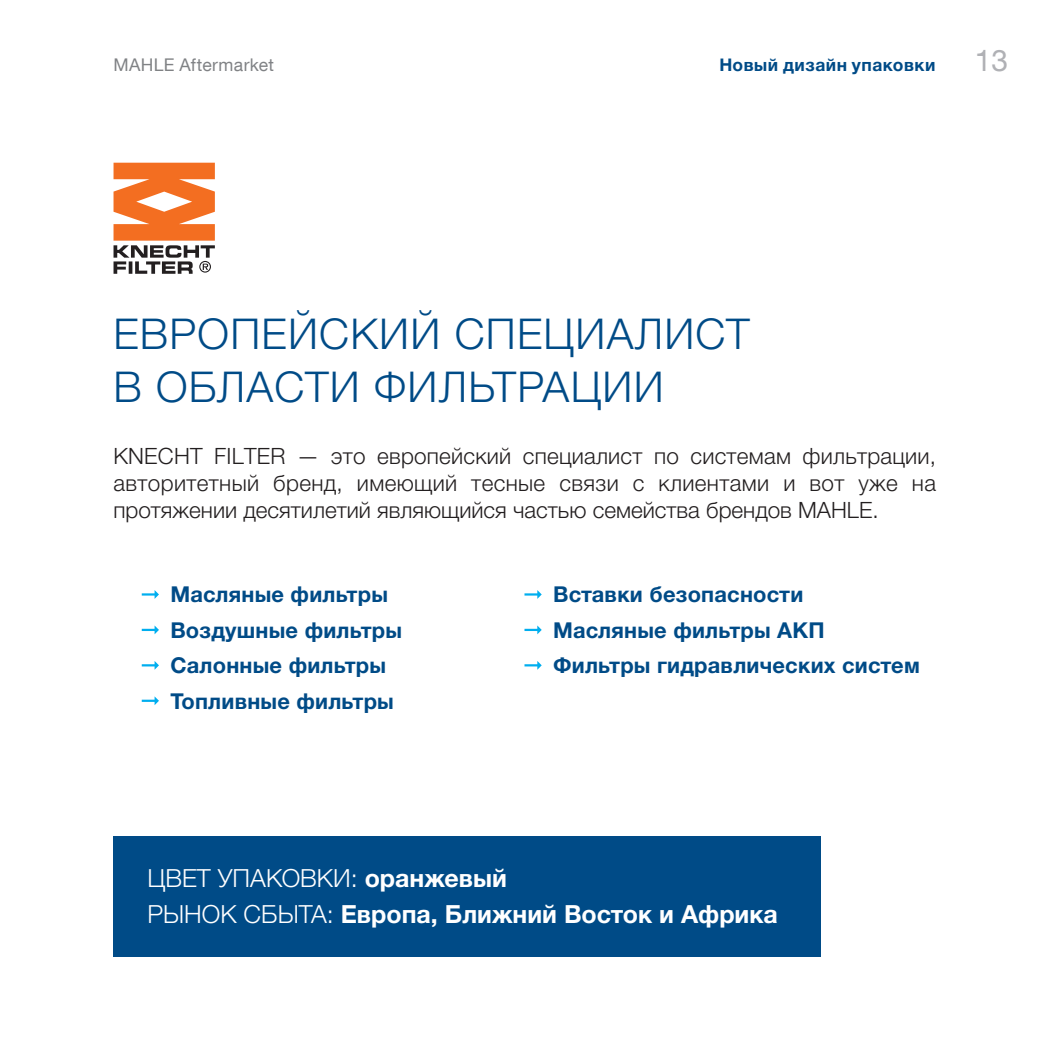
<style>
.page{position:relative;width:1049px;height:1049px;background:#fff}
.page>*{position:absolute;margin:0;border:0;box-sizing:border-box;transform-origin:0 0}
.t1{font:300 42.5px/52.5px "Helvetica Neue LTW1 G";letter-spacing:.03em;color:#004b87}
.t2{font:30px "Helvetica Neue LT Com";color:#b0b1b5}
.t3{font:700 25px/36px "Helvetica Neue LTW1 G";color:#fff}
.t4{font:300 22.5px/27px "Helvetica Neue LTW1 G";color:#231f20;text-align:justify}
.t5{font:700 22px/35.5px "Helvetica Neue LTW1 G";letter-spacing:.01em;color:#004b87}
.t6{font:700 17.5px "Helvetica Neue Cyr";letter-spacing:.025em;color:#004b87}
.t7{font:17.5px "Helvetica Neue LT Com";letter-spacing:.02em;color:#808285}
.s1{font-weight:300}
</style>
<div class="page">
<svg style="left:142px;top:590px;width:17px;height:9px"></svg>
<svg style="left:142px;top:625px;width:17px;height:9px"></svg>
<svg style="left:142px;top:661px;width:17px;height:9px"></svg>
<svg style="left:142px;top:696px;width:17px;height:9px"></svg>
<svg style="left:114px;top:163px;width:101px;height:111px"></svg>
<svg style="left:524px;top:590px;width:18px;height:9px"></svg>
<svg style="left:524px;top:625px;width:18px;height:9px"></svg>
<svg style="left:524px;top:661px;width:18px;height:9px"></svg>
<div style="left:113px;top:836px;width:708px;height:121px;background:#004b87"></div>
<p class="t7" style="left:113px;top:54px;width:162px">MAHLE Aftermarket</p>
<p class="t6" style="left:719px;top:55px;width:218px">Новый дизайн упаковки</p>
<h2 class="t2" style="left:975px;top:42px;width:35px">13</h2>
<h1 class="t1" style="left:113px;top:308px;width:638px">ЕВРОПЕЙСКИЙ СПЕЦИАЛИСТ<br>В ОБЛАСТИ ФИЛЬТРАЦИИ</h1>
<p class="t4" style="left:113px;top:442px;width:824px">KNECHT FILTER — это европейский специалист по системам фильтрации, авторитетный бренд, имеющий тесные связи с клиентами и вот уже на протяжении десятилетий являющийся частью семейства брендов MAHLE.</p>
<p class="t5" style="left:170px;top:577px;width:233px">Масляные фильтры<br>Воздушные фильтры<br>Салонные фильтры<br>Топливные фильтры</p>
<p class="t5" style="left:553px;top:577px;width:368px">Вставки безопасности<br>Масляные фильтры АКП<br>Фильтры гидравлических систем</p>
<p class="t3" style="left:147px;top:860px;width:632px"><span class="s1">ЦВЕТ УПАКОВКИ:</span> оранжевый<br><span class="s1">РЫНОК СБЫТА:</span> Европа, Ближний Восток и Африка</p>
</div>
